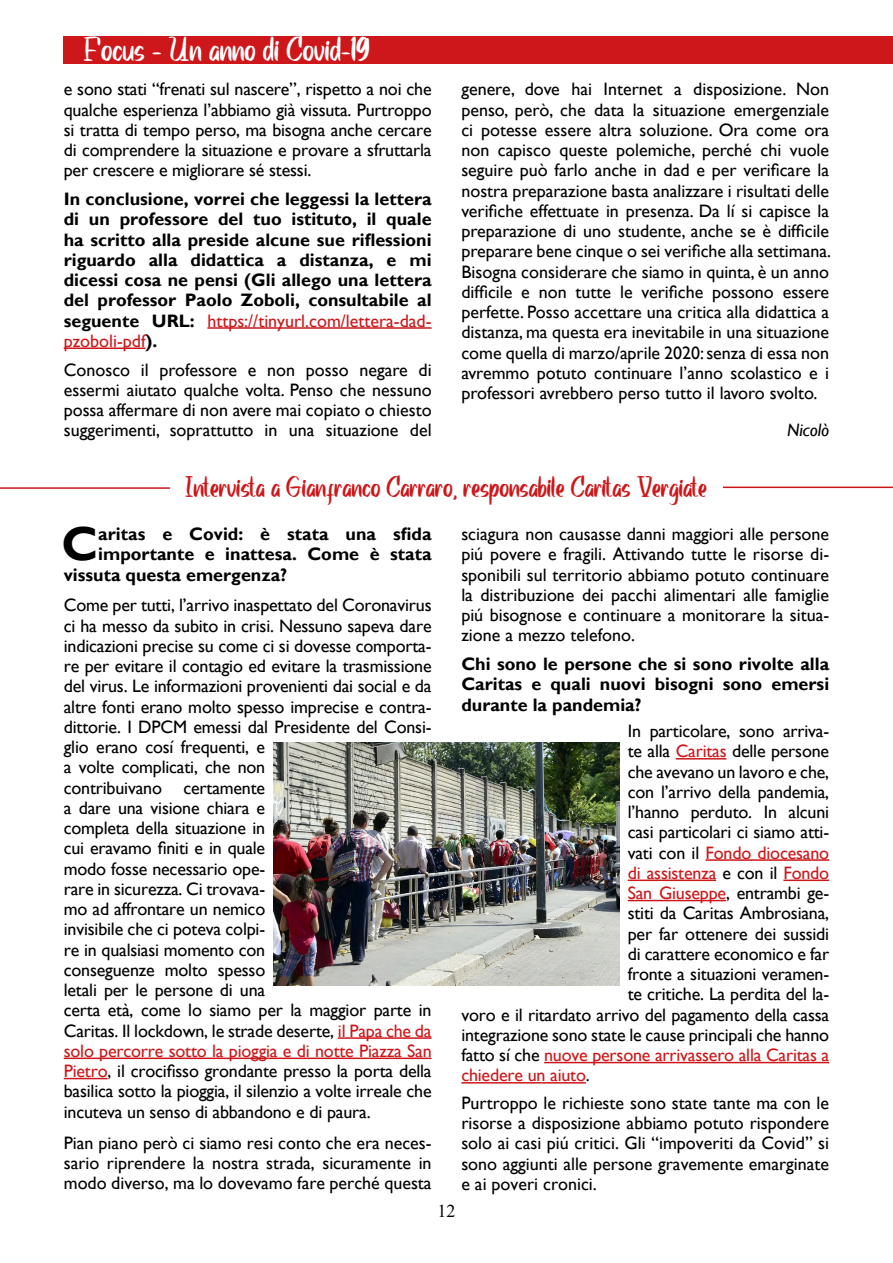
<style>
.page{position:relative;width:893px;height:1263px;background:#fff}
.page>*{position:absolute;margin:0;border:0;box-sizing:border-box;transform-origin:0 0}
.t1{font:700 47.7px "Gill Sans";color:#000}
.t2{font:21px "Ceria Clean";color:#fff}
.t3{font:18px/20.2px "Gill Sans";letter-spacing:-.01em;color:#000;text-align:justify}
.t4{font:700 18px/20.2px "Gill Sans";color:#000;text-align:justify}
.t5{font:18px "Gill Sans";letter-spacing:-.01em;color:#cd171a}
.t6{font:18px "Ceria Clean";color:#cd171a}
.t7{font:italic 18px "Gill Sans";color:#000}
.t8{font:18px "Times New Roman";color:#000}
.s1{font-weight:400;color:#cd171a}
.s2{color:#cd171a}
.s3{color:#000}
</style>
<div class="page">
<div style="left:64px;top:37px;width:829px;height:27px;background:#cd171a"></div>
<hr style="left:0;top:487px;width:170px;height:2px;background:#cd171a">
<hr style="left:723px;top:487px;width:170px;height:1px;background:#cd171a">
<img style="left:274px;top:743px;width:345px;height:242px">
<hr style="left:207px;top:327px;width:225px;height:2px;background:#cd171a">
<hr style="left:64px;top:347px;width:82px;height:2px;background:#cd171a">
<hr style="left:338px;top:1037px;width:94px;height:2px;background:#cd171a">
<hr style="left:64px;top:1057px;width:368px;height:2px;background:#cd171a">
<hr style="left:64px;top:1078px;width:43px;height:1px;background:#cd171a">
<hr style="left:676px;top:758px;width:50px;height:1px;background:#cd171a">
<hr style="left:705px;top:859px;width:124px;height:2px;background:#cd171a">
<hr style="left:628px;top:879px;width:88px;height:2px;background:#cd171a">
<hr style="left:783px;top:879px;width:46px;height:2px;background:#cd171a">
<hr style="left:628px;top:900px;width:98px;height:1px;background:#cd171a">
<hr style="left:544px;top:1062px;width:285px;height:1px;background:#cd171a">
<hr style="left:461px;top:1082px;width:125px;height:1px;background:#cd171a">
<p class="t2" style="left:84px;top:42px;width:288px">Focus - Un anno di Covid-19</p>
<p class="t3" style="left:64px;top:80px;width:369px">e sono stati “frenati sul nascere”, rispetto a noi che qualche esperienza l’abbiamo già vissuta. Purtroppo si tratta di tempo perso, ma bisogna anche cercare di comprendere la situazione e provare a sfruttarla per crescere e migliorare sé stessi.</p>
<p class="t4" style="left:64px;top:189px;width:369px">In conclusione, vorrei che leggessi la lettera di un professore del tuo istituto, il quale ha scritto alla preside alcune sue riflessioni riguardo alla didattica a distanza, e mi dicessi cosa ne pensi (Gli allego una lettera del professor Paolo Zoboli, consultabile al seguente URL: <span class="s1">https://tinyurl.com/lettera-dad&shy;pzoboli-pdf</span>).</p>
<p class="t3" style="left:64px;top:360px;width:369px">Conosco il professore e non posso negare di essermi aiutato qualche volta. Penso che nessuno possa affermare di non avere mai copiato o chiesto suggerimenti, soprattutto in una situazione del</p>
<p class="t3" style="left:461px;top:80px;width:371px">genere, dove hai Internet a disposizione. Non penso, però, che data la situazione emergenziale ci potesse essere altra soluzione. Ora come ora non capisco queste polemiche, perché chi vuole seguire può farlo anche in dad e per verificare la nostra preparazione basta analizzare i risultati delle verifiche effettuate in presenza. Da lí si capisce la preparazione di uno studente, anche se è difficile preparare bene cinque o sei verifiche alla settimana.<br>Bisogna considerare che siamo in quinta, è un anno difficile e non tutte le verifiche possono essere perfette. Posso accettare una critica alla didattica a distanza, ma questa era inevitabile in una situazione come quella di marzo/aprile 2020: senza di essa non avremmo potuto continuare l’anno scolastico e i professori avrebbero perso tutto il lavoro svolto.</p>
<p class="t7" style="left:787px;top:420px;width:44px">Nicolò</p>
<p class="t6" style="left:186px;top:480px;width:523px">Intervista a Gianfranco Carraro, responsabile Caritas Vergiate</p>
<p class="t3" style="left:461px;top:524px;width:369px">sciagura non causasse danni maggiori alle persone piú povere e fragili. Attivando tutte le risorse di&shy;sponibili sul territorio abbiamo potuto continuare la distribuzione dei pacchi alimentari alle famiglie piú bisognose e continuare a monitorare la situa&shy;zione a mezzo telefono.</p>
<p class="t4" style="left:461px;top:654px;width:369px">Chi sono le persone che si sono rivolte alla Caritas e quali nuovi bisogni sono emersi durante la pandemia?</p>
<p class="t3" style="left:628px;top:721px;width:203px">In particolare, sono arriva-</p>
<p class="t3" style="left:628px;top:741px;width:203px">te alla <span class="s2">Caritas</span> delle persone</p>
<p class="t3" style="left:628px;top:762px;width:203px">che avevano un lavoro e che,</p>
<p class="t3" style="left:628px;top:782px;width:203px">con l’arrivo della pandemia,</p>
<p class="t3" style="left:628px;top:802px;width:203px">l’hanno perduto. In alcuni</p>
<p class="t3" style="left:628px;top:822px;width:203px">casi particolari ci siamo atti-</p>
<p class="t5" style="left:628px;top:842px;width:203px"><span class="s3">vati con il</span> Fondo diocesano</p>
<p class="t5" style="left:628px;top:862px;width:203px">di assistenza <span class="s3">e con il</span> Fondo</p>
<p class="t3" style="left:628px;top:883px;width:203px"><span class="s2">San Giuseppe</span>, entrambi ge-</p>
<p class="t3" style="left:628px;top:903px;width:203px">stiti da Caritas Ambrosiana,</p>
<p class="t3" style="left:628px;top:924px;width:203px">per far ottenere dei sussidi</p>
<p class="t3" style="left:628px;top:944px;width:203px">di carattere economico e far</p>
<p class="t3" style="left:628px;top:964px;width:203px">fronte a situazioni veramen-</p>
<p class="t3" style="left:628px;top:984px;width:203px">te critiche. La perdita del la-</p>
<p class="t3" style="left:461px;top:1005px;width:369px">voro e il ritardato arrivo del pagamento della cassa</p>
<p class="t3" style="left:461px;top:1025px;width:369px">integrazione sono state le cause principali che hanno</p>
<p class="t5" style="left:461px;top:1045px;width:369px"><span class="s3">fatto sí che</span> nuove persone arrivassero alla Caritas a</p>
<p class="t5" style="left:461px;top:1065px;width:130px">chiedere un aiuto<span class="s3">.</span></p>
<p class="t3" style="left:461px;top:1093px;width:369px">Purtroppo le richieste sono state tante ma con le risorse a disposizione abbiamo potuto rispondere solo ai casi piú critici. Gli “impoveriti da Covid” si sono aggiunti alle persone gravemente emarginate e ai poveri cronici.</p>
<h1 class="t1" style="left:62px;top:515px;width:38px">C</h1>
<p class="t4" style="left:98px;top:524px;width:335px">aritas e Covid: è stata una sfida</p>
<p class="t4" style="left:98px;top:545px;width:335px">importante e inattesa. Come è stata</p>
<p class="t4" style="left:64px;top:565px;width:225px">vissuta questa emergenza?</p>
<p class="t3" style="left:64px;top:596px;width:369px;text-align:left">Come per tutti, l’arrivo inaspettato del Coronavirus ci ha messo da subito in crisi. Nessuno sapeva dare indicazioni precise su come ci si dovesse comporta&shy;re per evitare il contagio ed evitare la trasmissione del virus. Le informazioni provenienti dai social e da altre fonti erano molto spesso imprecise e contra&shy;dittorie. I DPCM emessi dal Presidente del Consi&shy;glio erano cosí frequenti, e<br>a volte complicati, che non<br>contribuivano certamente<br>a dare una visione chiara e<br>completa della situazione in<br>cui eravamo finiti e in quale<br>modo fosse necessario ope-<br>rare in sicurezza. Ci trovava-<br>mo ad affrontare un nemico<br>invisibile che ci poteva colpi-<br>re in qualsiasi momento con<br>conseguenze molto spesso<br>letali per le persone di una<br>certa età, come lo siamo per la maggior parte in Caritas. Il lockdown, le strade deserte, <span class="s2">il Papa che da solo percorre sotto la pioggia e di notte Piazza San Pietro</span>, il crocifisso grondante presso la porta della basilica sotto la pioggia, il silenzio a volte irreale che incuteva un senso di abbandono e di paura.</p>
<p class="t3" style="left:64px;top:1133px;width:369px">Pian piano però ci siamo resi conto che era neces&shy;sario riprendere la nostra strada, sicuramente in modo diverso, ma lo dovevamo fare perché questa</p>
<p class="t8" style="left:437px;top:1198px;width:19px">12</p>
</div>
